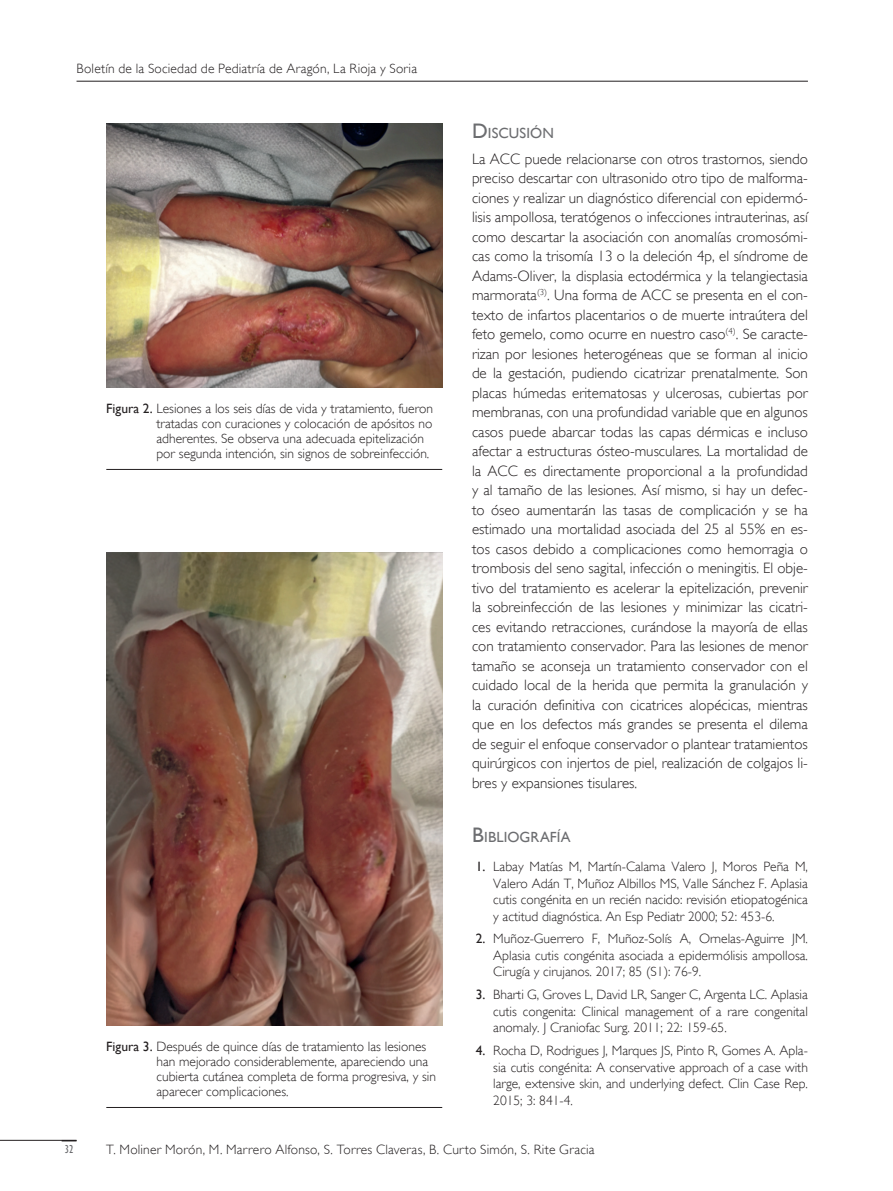
<style>
.page{position:relative;width:893px;height:1191px;background:#fff}
.page>*{position:absolute;margin:0;border:0;box-sizing:border-box;transform-origin:0 0}
._10-Texto_Común{font:300 15px/19.5px "Gill Sans";color:#231f20;text-align:justify}
._11-Título_2{font:14.7px "Gill Sans";letter-spacing:.005em;color:#6c6d70}
._12-Bibliografia{font:300 13.5px/16.5px "Gill Sans";color:#231f20;text-align:justify}
._10-Texto_Común-2{font:300 13.5px/15px "Gill Sans";color:#231f20}
._00-Boletin_cabecera{font:300 13.5px "Gill Sans";letter-spacing:.015em;color:#231f20}
._00-Numero_de_folio{font:condensed 12px "Gill Sans";color:#6c6d70}
.s1{font-weight:400}
.s2{font-size:21px}
</style>
<div class="page">
<hr style="left:0;top:1140px;width:77px;height:1px;background:#231f20">
<hr style="left:77px;top:81px;width:731px;height:1px;background:#231f20">
<hr style="left:106px;top:469px;width:336px;height:1px;background:#231f20">
<img style="left:106px;top:123px;width:336px;height:264px">
<hr style="left:106px;top:1107px;width:336px;height:1px;background:#231f20">
<img style="left:106px;top:553px;width:336px;height:472px">
<p class="_00-Boletin_cabecera" style="left:77px;top:61px;width:342px">Boletín de la Sociedad de Pediatría de Aragón, La Rioja y Soria</p>
<p class="_10-Texto_Común-2" style="left:156px;top:401px;width:278px;text-indent:-50px"><span class="s1">Figura 2.</span> Lesiones a los seis días de vida y tratamiento, fueron tratadas con curaciones y colocación de apósitos no adherentes. Se observa una adecuada epitelización por segunda intención, sin signos de sobreinfección.</p>
<p class="_10-Texto_Común-2" style="left:156px;top:1039px;width:281px;text-indent:-50px"><span class="s1">Figura 3.</span> Después de quince días de tratamiento las lesiones han mejorado considerablemente, apareciendo una cubierta cutánea completa de forma progresiva, y sin aparecer complicaciones.</p>
<p class="_11-Título_2" style="left:472px;top:124px;width:83px"><span class="s2">D</span> ISCUSIÓN</p>
<p class="_10-Texto_Común" style="left:472px;top:149px;width:337px">La ACC puede relacionarse con otros trastornos, siendo preciso descartar con ultrasonido otro tipo de malforma&shy;ciones y realizar un diagnóstico diferencial con epidermó&shy;lisis ampollosa, teratógenos o infecciones intrauterinas, así como descartar la asociación con anomalías cromosómi&shy;cas como la trisomía 13 o la deleción 4p, el síndrome de Adams-Oliver, la displasia ectodérmica y la telangiectasia marmorata<sup>(3)</sup>. Una forma de ACC se presenta en el con&shy;texto de infartos placentarios o de muerte intraútera del feto gemelo, como ocurre en nuestro caso<sup>(4)</sup>. Se caracte&shy;rizan por lesiones heterogéneas que se forman al inicio de la gestación, pudiendo cicatrizar prenatalmente. Son placas húmedas eritematosas y ulcerosas, cubiertas por membranas, con una profundidad variable que en algunos casos puede abarcar todas las capas dérmicas e incluso afectar a estructuras ósteo-musculares. La mortalidad de la ACC es directamente proporcional a la profundidad y al tamaño de las lesiones. Así mismo, si hay un defec&shy;to óseo aumentarán las tasas de complicación y se ha estimado una mortalidad asociada del 25 al 55% en es&shy;tos casos debido a complicaciones como hemorragia o trombosis del seno sagital, infección o meningitis. El obje&shy;tivo del tratamiento es acelerar la epitelización, prevenir la sobreinfección de las lesiones y minimizar las cicatri&shy;ces evitando retracciones, curándose la mayoría de ellas con tratamiento conservador. Para las lesiones de menor tamaño se aconseja un tratamiento conservador con el cuidado local de la herida que permita la granulación y la curación definitiva con cicatrices alopécicas, mientras que en los defectos más grandes se presenta el dilema de seguir el enfoque conservador o plantear tratamientos quirúrgicos con injertos de piel, realización de colgajos li&shy;bres y expansiones tisulares.</p>
<p class="_11-Título_2" style="left:472px;top:828px;width:100px"><span class="s2">B</span>IBLIOGRAFÍA</p>
<p class="_12-Bibliografia" style="left:493px;top:858px;width:316px;text-indent:-18px"><span class="s1">1.</span> Labay Matías M, Martín-Calama Valero J, Moros Peña M, Valero Adán T, Muñoz Albillos MS, Valle Sánchez F. Aplasia cutis congénita en un recién nacido: revisión etiopatogénica y actitud diagnóstica. An Esp Pediatr 2000; 52: 453-6.</p>
<p class="_12-Bibliografia" style="left:493px;top:930px;width:316px;text-indent:-18px"><span class="s1">2.</span> Muñoz-Guerrero F, Muñoz-Solís A, Ornelas-Aguirre JM.<br>Aplasia cutis congénita asociada a epidermólisis ampollosa.<br>Cirugía y cirujanos. 2017; 85 (S1): 76-9.</p>
<p class="_12-Bibliografia" style="left:493px;top:986px;width:316px;text-indent:-18px"><span class="s1">3.</span> Bharti G, Groves L, David LR, Sanger C, Argenta LC. Aplasia cutis congenita: Clinical management of a rare congenital anomaly. J Craniofac Surg. 2011; 22: 159-65.</p>
<p class="_12-Bibliografia" style="left:493px;top:1042px;width:316px;text-indent:-18px"><span class="s1">4.</span> Rocha D, Rodrigues J, Marques JS, Pinto R, Gomes A. Apla&shy;sia cutis congénita: A conservative approach of a case with large, extensive skin, and underlying defect. Clin Case Rep.<br>2015; 3: 841-4.</p>
<p class="_00-Numero_de_folio" style="left:65px;top:1142px;width:10px">32</p>
<p class="_00-Boletin_cabecera" style="left:106px;top:1141px;width:490px">T. Moliner Morón, M. Marrero Alfonso, S. Torres Claveras, B. Curto Simón, S. Rite Gracia</p>
</div>
